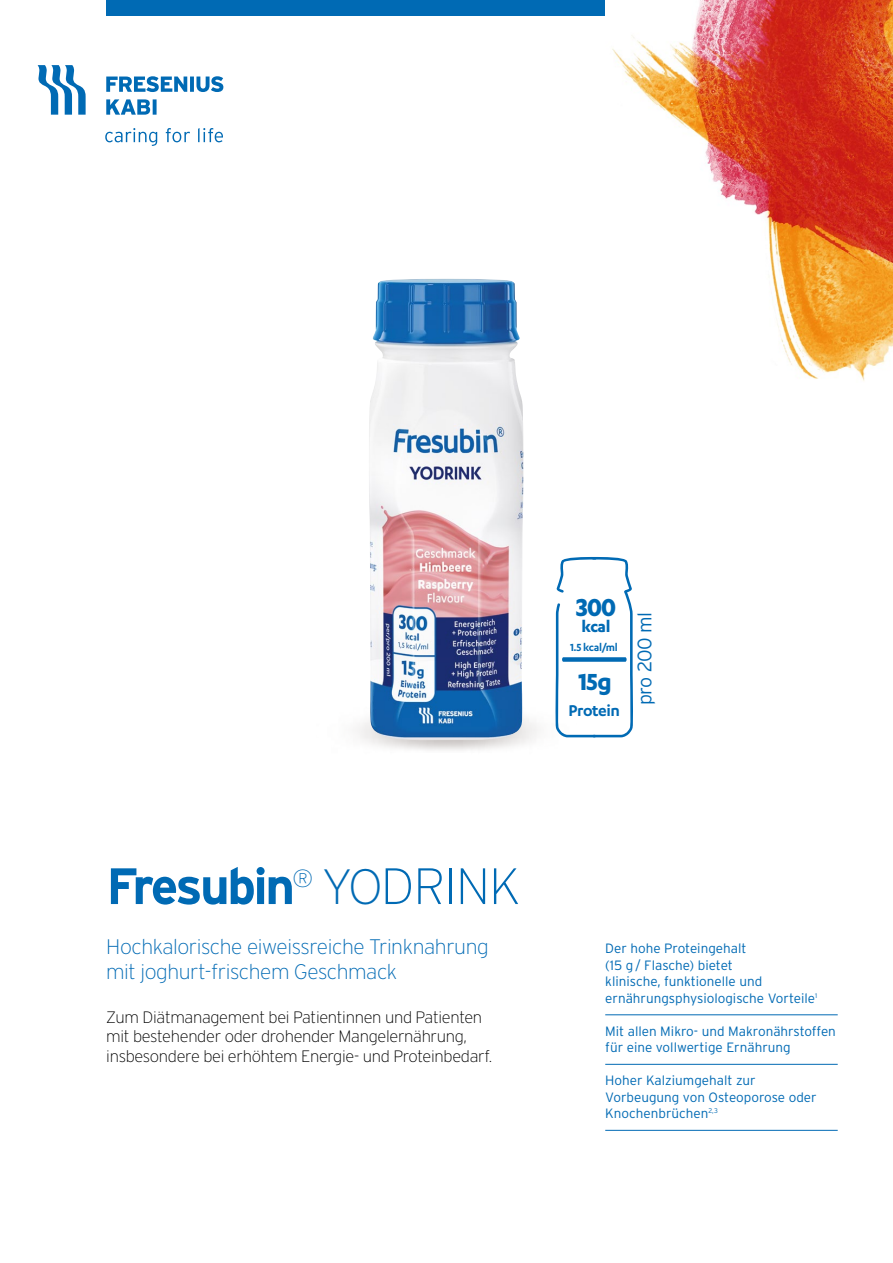
<style>
.page{position:relative;width:893px;height:1263px;background:#fff}
.page>*{position:absolute;margin:0;border:0;box-sizing:border-box;transform-origin:0 0}
.t1{font:700 51px "Interstate";letter-spacing:-.05em;color:#006ab4}
.t2{font:700 28.5px "Karbon";color:#006ab4}
.t3{font:700 27px "Karbon";color:#006ab4}
.t4{font:200 21px/25.5px "Interstate";letter-spacing:-.02em;color:#006ab4}
.t5{font:300 19.65px "Interstate";letter-spacing:-.025em;color:#006ab4}
.t6{font:600 18px "Karbon";letter-spacing:-.025em;color:#006ab4}
.t7{font:700 18px "Karbon";color:#006ab4}
.t8{font:200 16.5px/19.5px "Interstate";letter-spacing:-.02em;color:#000}
.t9{font:300 13.5px/16.5px "Interstate";color:#006ab4}
.t10{font:600 12px "Karbon";letter-spacing:-.025em;color:#006ab4}
.s1{font-weight:200;font-size:49.5px}
.s2{font-weight:200}
</style>
<div class="page">
<img style="left:612px;top:0;width:281px;height:381px">
<hr style="left:605px;top:1014px;width:233px;height:1px;background:#006ab4">
<hr style="left:605px;top:1064px;width:233px;height:1px;background:#006ab4">
<hr style="left:605px;top:1130px;width:233px;height:1px;background:#006ab4">
<svg style="left:38px;top:65px;width:48px;height:50px"></svg>
<svg style="left:106px;top:99px;width:51px;height:16px"></svg>
<svg style="left:106px;top:76px;width:117px;height:16px"></svg>
<svg style="left:105px;top:128px;width:118px;height:18px"></svg>
<div style="left:106px;top:0;width:499px;height:15px;background:#006ab4"></div>
<img style="left:369px;top:279px;width:154px;height:461px">
<svg style="left:555px;top:557px;width:78px;height:180px"></svg>
<h2 class="t2" style="left:576px;top:591px;width:42px">300</h2>
<h3 class="t7" style="left:581px;top:616px;width:30px">kcal</h3>
<p class="t10" style="left:570px;top:641px;width:49px">1.5 kcal/ml</p>
<h3 class="t3" style="left:578px;top:667px;width:35px">15g</h3>
<h3 class="t6" style="left:569px;top:700px;width:53px">Protein</h3>
<h3 class="t5" style="left:634px;top:705px;width:94px;rotate:-90deg">pro 200 ml</h3>
<h1 class="t1" style="left:106px;top:858px;width:416px">Fresubin<sup>®</sup> <span class="s1">YO</span><span class="s2">DRINK</span></h1>
<h3 class="t4" style="left:106px;top:933px;width:384px">Hochkalorische eiweissreiche Trinknahrung mit joghurt-frischem Geschmack</h3>
<p class="t8" style="left:106px;top:1007px;width:387px">Zum Diätmanagement bei Patientinnen und Patienten mit bestehender oder drohender Mangelernährung, insbesondere bei erhöhtem Energie- und Proteinbedarf.</p>
<p class="t9" style="left:605px;top:940px;width:214px">Der hohe Proteingehalt<br>(15 g/ Flasche) bietet<br>klinische, funktionelle und ernährungsphysiologische Vorteile<sup>1</sup></p>
<p class="t9" style="left:605px;top:1022px;width:232px">Mit allen Mikro- und Makronährstoffen für eine vollwertige Ernährung</p>
<p class="t9" style="left:605px;top:1072px;width:213px">Hoher Kalziumgehalt zur<br>Vorbeugung von Osteoporose oder<br>Knochenbrüchen<sup>2,3</sup></p>
</div>
